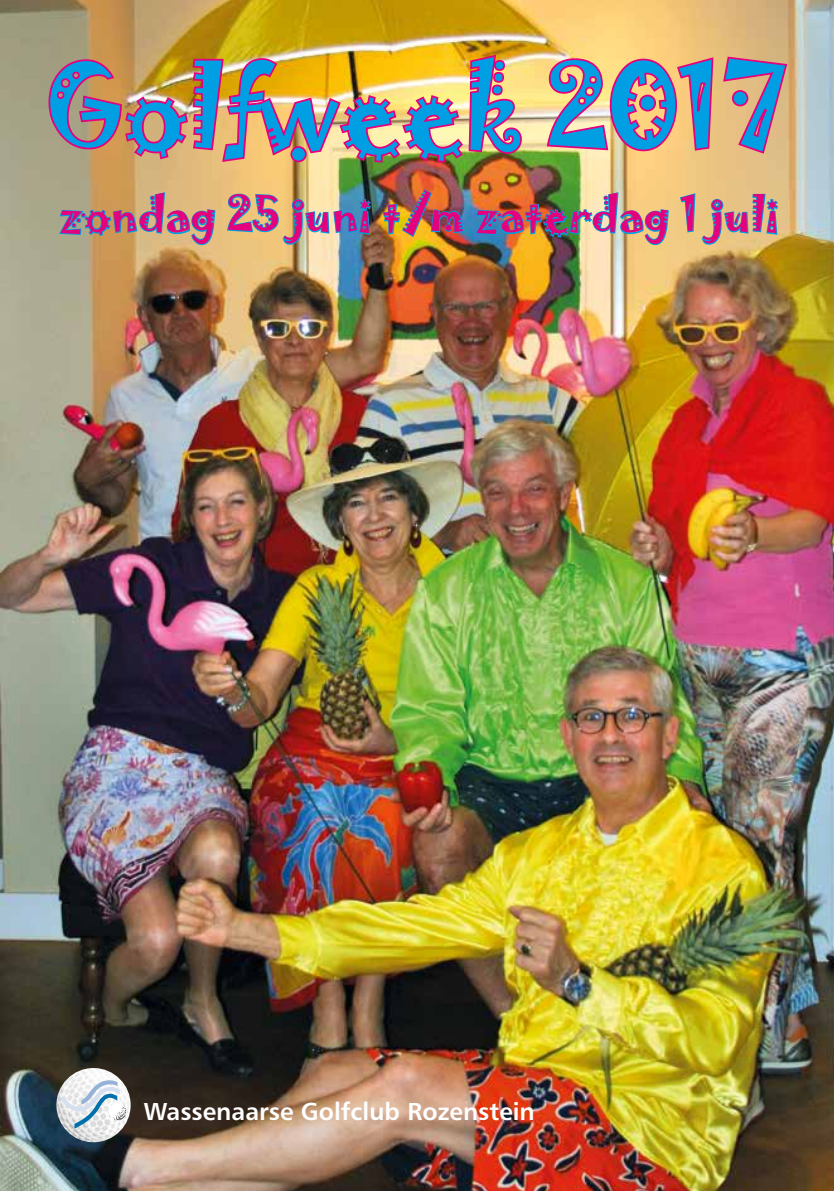
<style>
.page{position:relative;width:834px;height:1191px;background:#fff}
.page>*{position:absolute;margin:0;border:0;box-sizing:border-box;transform-origin:0 0}
.t1{font:105px "Jokerman";color:#009ee3}
.t2{font:43.75px "Jokerman";color:#e5007d}
.t3{font:24.5px "Humanist 777 BT Bold B";color:#fff}
</style>
<div class="page">
<img style="left:0;top:0;width:833px;height:1191px">
<img style="left:56px;top:1068px;width:75px;height:74px;border-radius:37px">
<img style="left:120px;top:1102px;width:7px;height:18px">
<svg style="left:60px;top:1079px;width:60px;height:49px"></svg>
<img style="left:47px;top:0;width:742px;height:246px">
<h1 class="t1" style="left:45px;top:32px;width:745px">Golfweek 2017</h1>
<h2 class="t2" style="left:60px;top:183px;width:721px">zondag 25 juni t/m zaterdag 1 juli</h2>
<p class="t3" style="left:144px;top:1095px;width:392px">Wassenaarse Golfclub Rozenstein</p>
</div>
